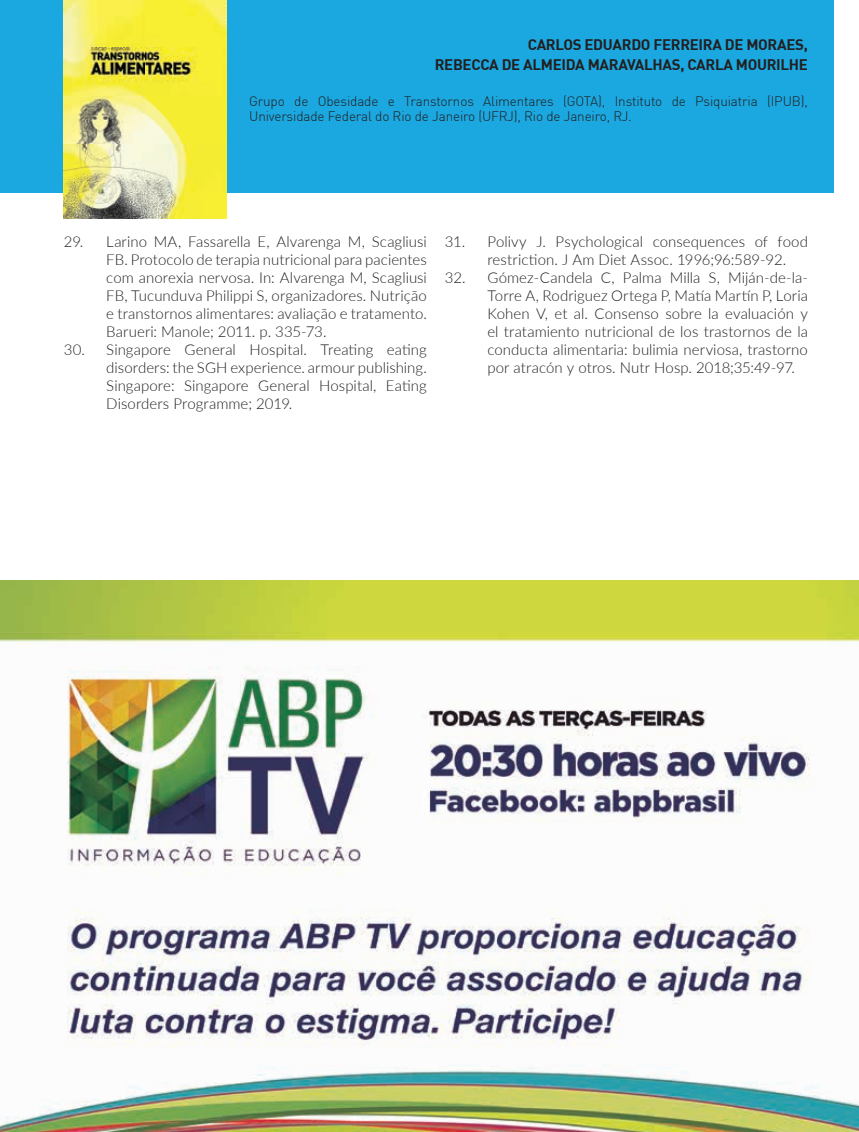
<style>
.page{position:relative;width:859px;height:1132px;background:#fff}
.page>*{position:absolute;margin:0;border:0;box-sizing:border-box;transform-origin:0 0}
.t1{font:300 15px/18px "Lato";letter-spacing:.005em;color:#231f20;text-align:justify}
.t2{font:700 15px/19.5px "DIN";letter-spacing:-.02em;color:#231f20;text-align:right}
.t3{font:300 13.5px/15px "DIN";letter-spacing:-.01em;color:#231f20}
</style>
<div class="page">
<div style="left:0;top:0;width:833px;height:192px;background:#1ba7df"></div>
<img style="left:64px;top:0;width:163px;height:218px">
<img style="left:0;top:580px;width:859px;height:551px">
<p class="t2" style="left:435px;top:36px;width:375px">CARLOS EDUARDO FERREIRA DE MORAES,<br>REBECCA DE ALMEIDA MARAVALHAS, CARLA MOURILHE</p>
<p class="t3" style="left:249px;top:95px;width:560px">Grupo de Obesidade e Transtornos Alimentares (GOTA), Instituto de Psiquiatria (IPUB),<br>Universidade Federal do Rio de Janeiro (UFRJ), Rio de Janeiro, RJ.</p>
<p class="t1" style="left:106px;top:232px;width:322px;text-indent:-43px">29. Larino MA, Fassarella E, Alvarenga M, Scagliusi FB. Protocolo de terapia nutricional para pacientes com anorexia nervosa. In: Alvarenga M, Scagliusi FB, Tucunduva Philippi S, organizadores. Nutrição e transtornos alimentares: avaliação e tratamento.<br>Barueri: Manole; 2011. p. 335-73.</p>
<p class="t1" style="left:106px;top:340px;width:322px;text-indent:-43px">30. Singapore General Hospital. Treating eating disorders: the SGH experience. armour publishing.<br>Singapore: Singapore General Hospital, Eating Disorders Programme; 2019.</p>
<p class="t1" style="left:487px;top:232px;width:322px;text-indent:-43px">31. Polivy J. Psychological consequences of food restriction. J Am Diet Assoc. 1996;96:589-92.</p>
<p class="t1" style="left:487px;top:268px;width:322px;text-indent:-43px">32. Gómez-Candela C, Palma Milla S, Miján-de-la-Torre A, Rodriguez Ortega P, Matía Martín P, Loria Kohen V, et al. Consenso sobre la evaluación y el tratamiento nutricional de los trastornos de la conducta alimentaria: bulimia nerviosa, trastorno por atracón y otros. Nutr Hosp. 2018;35:49-97.</p>
</div>
